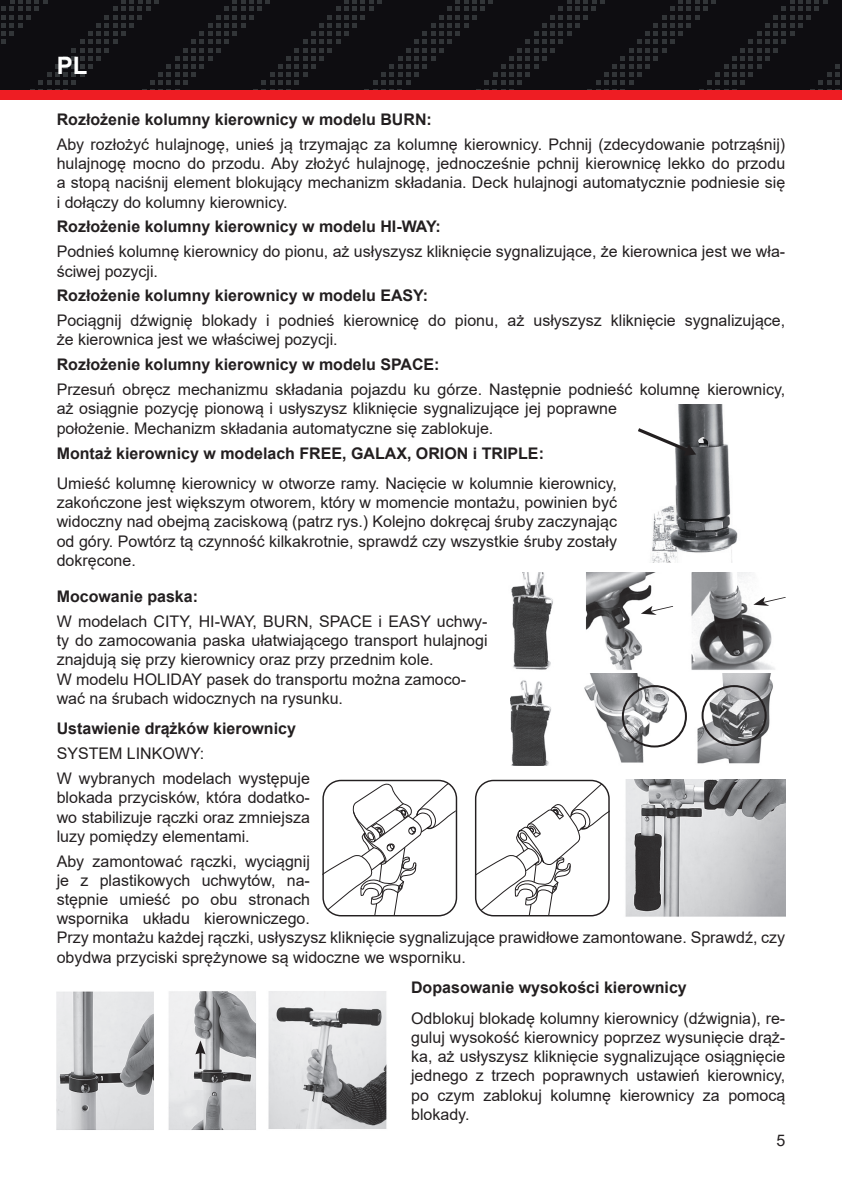
<style>
.page{position:relative;width:842px;height:1191px;background:#fff}
.page>*{position:absolute;margin:0;border:0;box-sizing:border-box;transform-origin:0 0}
.t1{font:700 24px "Arial";color:#fff}
.t2{font:16px/19.2px "Arial";color:#231f20}
.t3{font:700 16px "Arial";color:#231f20}
</style>
<div class="page">
<svg style="left:0;top:0;width:842px;height:90px;background:#121216"></svg>
<div style="left:0;top:90px;width:842px;height:10px;background:#ee1d23"></div>
<img style="left:652px;top:404px;width:86px;height:158px">
<svg style="left:638px;top:425px;width:58px;height:31px"></svg>
<img style="left:510px;top:673px;width:263px;height:92px">
<div style="left:622px;top:685px;width:65px;height:62px;border:2px solid #231f20;border-radius:50%"></div>
<div style="left:701px;top:685px;width:66px;height:61px;border:2px solid #231f20;border-radius:50%"></div>
<img style="left:511px;top:573px;width:264px;height:97px">
<svg style="left:641px;top:606px;width:32px;height:9px"></svg>
<svg style="left:753px;top:597px;width:33px;height:9px"></svg>
<img style="left:57px;top:991px;width:330px;height:139px">
<svg style="left:195px;top:1040px;width:11px;height:28px"></svg>
<img style="left:625px;top:779px;width:160px;height:138px">
<svg style="left:324px;top:781px;width:132px;height:134px"></svg>
<svg style="left:475px;top:781px;width:135px;height:134px"></svg>
<div style="left:475px;top:779px;width:135px;height:137px;border:1px solid #231f20;border-radius:18px"></div>
<div style="left:322px;top:779px;width:135px;height:137px;border:1px solid #231f20;border-radius:18px"></div>
<h1 class="t1" style="left:57px;top:49px;width:32px">PL</h1>
<p class="t3" style="left:57px;top:108px;width:377px">Rozłożenie kolumny kierownicy w modelu BURN:</p>
<p class="t2" style="left:57px;top:135px;width:730px;text-align:justify">Aby rozłożyć hulajnogę, unieś ją trzymając za kolumnę kierownicy. Pchnij (zdecydowanie potrząśnij) hulajnogę mocno do przodu. Aby złożyć hulajnogę, jednocześnie pchnij kierownicę lekko do przodu a stopą naciśnij element blokujący mechanizm składania. Deck hulajnogi automatycznie podniesie się i dołączy do kolumny kierownicy.</p>
<p class="t3" style="left:57px;top:215px;width:386px">Rozłożenie kolumny kierownicy w modelu HI-WAY:</p>
<p class="t2" style="left:57px;top:242px;width:730px">Podnieś kolumnę kierownicy do pionu, aż usłyszysz kliknięcie sygnalizujące, że kierownica jest we wła&shy;ściwej pozycji.</p>
<p class="t3" style="left:57px;top:284px;width:373px">Rozłożenie kolumny kierownicy w modelu EASY:</p>
<p class="t2" style="left:57px;top:311px;width:730px">Pociągnij dźwignię blokady i podnieś kierownicę do pionu, aż usłyszysz kliknięcie sygnalizujące, że kierownica jest we właściwej pozycji.</p>
<p class="t3" style="left:57px;top:353px;width:384px">Rozłożenie kolumny kierownicy w modelu SPACE:</p>
<p class="t2" style="left:57px;top:380px;width:730px">Przesuń obręcz mechanizmu składania pojazdu ku górze. Następnie podnieść kolumnę kierownicy, aż osiągnie pozycję pionową i usłyszysz kliknięcie sygnalizujące jej poprawne<br>położenie. Mechanizm składania automatyczne się zablokuje.</p>
<p class="t3" style="left:57px;top:441px;width:489px">Montaż kierownicy w modelach FREE, GALAX, ORION i TRIPLE:</p>
<p class="t2" style="left:57px;top:474px;width:562px;text-align:justify">Umieść kolumnę kierownicy w otworze ramy. Nacięcie w kolumnie kierownicy, zakończone jest większym otworem, który w momencie montażu, powinien być widoczny nad obejmą zaciskową (patrz rys.) Kolejno dokręcaj śruby zaczynając od góry. Powtórz tą czynność kilkakrotnie, sprawdź czy wszystkie śruby zostały dokręcone.</p>
<p class="t3" style="left:57px;top:585px;width:143px">Mocowanie paska:</p>
<p class="t2" style="left:57px;top:611px;width:432px">W modelach CITY, HI-WAY, BURN, SPACE i EASY uchwy&shy;ty do zamocowania paska ułatwiającego transport hulajnogi znajdują się przy kierownicy oraz przy przednim kole.<br>W modelu HOLIDAY pasek do transportu można zamoco&shy;wać na śrubach widocznych na rysunku.</p>
<p class="t3" style="left:57px;top:717px;width:241px">Ustawienie drążków kierownicy</p>
<p class="t2" style="left:57px;top:741px;width:255px;line-height:24.8px">SYSTEM LINKOWY:<br>W wybranych modelach występuje</p>
<p class="t2" style="left:57px;top:788px;width:255px;text-align:justify">blokada przycisków, która dodatko&shy;wo stabilizuje rączki oraz zmniejsza luzy pomiędzy elementami.</p>
<p class="t2" style="left:57px;top:851px;width:730px">Aby zamontować rączki, wyciągnij<br>je z plastikowych uchwytów, na-<br>stępnie umieść po obu stronach<br>wspornika układu kierowniczego.<br>Przy montażu każdej rączki, usłyszysz kliknięcie sygnalizujące prawidłowe zamontowane. Sprawdź, czy obydwa przyciski sprężynowe są widoczne we wsporniku.</p>
<p class="t3" style="left:411px;top:976px;width:277px">Dopasowanie wysokości kierownicy</p>
<p class="t2" style="left:411px;top:1008px;width:376px;text-align:justify">Odblokuj blokadę kolumny kierownicy (dźwignia), re&shy;guluj wysokość kierownicy poprzez wysunięcie drąż&shy;ka, aż usłyszysz kliknięcie sygnalizujące osiągnięcie jednego z trzech poprawnych ustawień kierownicy, po czym zablokuj kolumnę kierownicy za pomocą blokady.</p>
<p class="t2" style="left:776px;top:1130px;width:10px">5</p>
</div>
